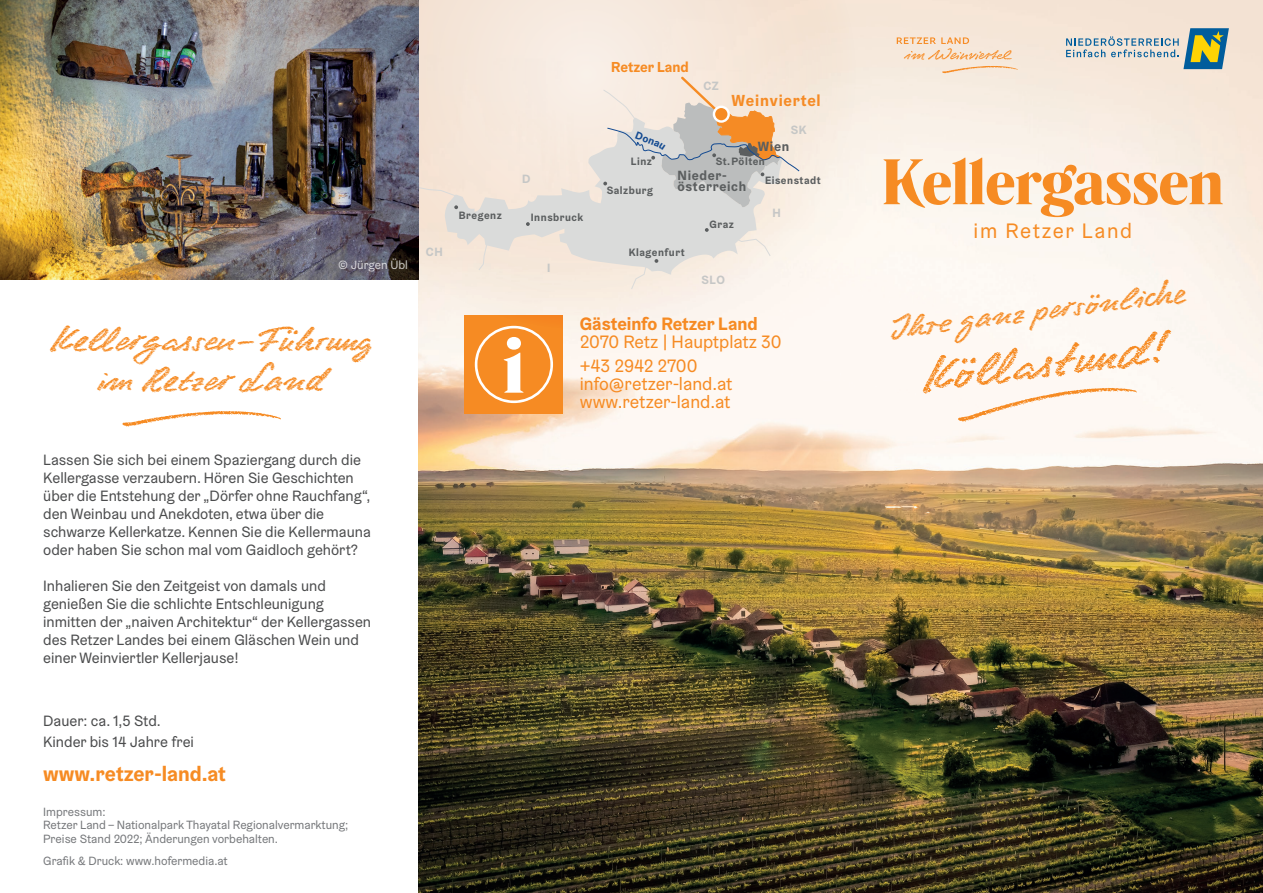
<style>
.page{position:relative;width:1263px;height:893px;background:#fff}
.page>*{position:absolute;margin:0;border:0;box-sizing:border-box;transform-origin:0 0}
.t1{font:900 60.9px "Rando Display";letter-spacing:-.02em;color:#f68b23}
.t2{font:45px "Weinviertel";color:#f68b23}
.t3{font:33px/39.6px "Weinviertel";color:#f68b23;text-align:center}
.t4{font:30px "Weinviertel";color:#f68b23}
.t5{font:700 21px "Graebenbach";color:#f68b23}
.t6{font:21px "Graebenbach";letter-spacing:.08em;color:#f68b23}
.t7{font:18px/24px "Graebenbach";color:#f68b23}
.t8{font:700 18px "Graebenbach";color:#f68b23}
.t9{font:700 16.05px "Graebenbach";letter-spacing:.05em;color:#f58b25}
.t10{font:15px/18px "Graebenbach";color:#4b4c4d}
.t11{font:700 14.55px "Graebenbach";color:#f68b23}
.t12{font:700 13.35px/10.6px "Graebenbach";letter-spacing:.05em;color:#5b5e5f}
.t13{font:12px/13.5px "Graebenbach";color:#76787b}
.t14{font:700 12px "Graebenbach";letter-spacing:.05em;color:#c6c7c6}
.t15{font:12px "Graebenbach";color:#fff}
.t16{font:700 10.65px "Graebenbach";letter-spacing:.05em;color:#5b5e5f}
</style>
<div class="page">
<img style="left:418px;top:0;width:845px;height:893px">
<svg style="left:1066px;top:28px;width:163px;height:41px;background:#bbc3b6"></svg>
<div style="left:464px;top:315px;width:99px;height:99px;background:#f68b23"></div>
<svg style="left:475px;top:330px;width:78px;height:73px"></svg>
<svg style="left:316px;top:0;width:540px;height:330px"></svg>
<svg style="left:418px;top:89px;width:353px;height:201px;background:#ede3db"></svg>
<svg style="left:654px;top:259px;width:4px;height:4px"></svg>
<svg style="left:705px;top:228px;width:4px;height:4px"></svg>
<svg style="left:526px;top:222px;width:4px;height:4px"></svg>
<svg style="left:454px;top:205px;width:4px;height:4px"></svg>
<img style="left:0;top:0;width:418px;height:279px">
<svg style="left:897px;top:37px;width:115px;height:23px;background:#f5d7bb"></svg>
<svg style="left:942px;top:66px;width:76px;height:8px"></svg>
<svg style="left:122px;top:411px;width:159px;height:16px"></svg>
<svg style="left:942px;top:370px;width:195px;height:52px"></svg>
<svg style="left:603px;top:74px;width:197px;height:134px;background:#ded3c7"></svg>
<p class="t15" style="left:338px;top:257px;width:71px">© Jürgen Übl</p>
<h3 class="t3" style="left:50px;top:319px;width:323px">Kellergassen-Führung im Retzer Land</h3>
<p class="t10" style="left:43px;top:450px;width:329px">Lassen Sie sich bei einem Spaziergang durch die Kellergasse verzaubern. Hören Sie Geschichten über die Entstehung der „Dörfer ohne Rauchfang“, den Weinbau und Anekdoten, etwa über die schwarze Kellerkatze. Kennen Sie die Kellermauna oder haben Sie schon mal vom Gaidloch gehört?</p>
<p class="t10" style="left:43px;top:576px;width:329px">Inhalieren Sie den Zeitgeist von damals und genießen Sie die schlichte Entschleunigung inmitten der „naiven Architektur“ der Kellergassen des Retzer Landes bei einem Gläschen Wein und einer Weinviertler Kellerjause!</p>
<p class="t14" style="left:426px;top:245px;width:18px">CH</p>
<p class="t14" style="left:522px;top:171px;width:10px">D</p>
<p class="t16" style="left:459px;top:208px;width:44px">Bregenz</p>
<p class="t16" style="left:531px;top:211px;width:54px">Innsbruck</p>
<p class="t14" style="left:547px;top:260px;width:5px">I</p>
<p class="t11" style="left:611px;top:58px;width:79px">Retzer Land</p>
<p class="t14" style="left:703px;top:79px;width:17px">CZ</p>
<p class="t9" style="left:731px;top:90px;width:91px">Weinviertel</p>
<p class="t14" style="left:791px;top:123px;width:17px">SK</p>
<p class="t12" style="left:758px;top:140px;width:33px">Wien</p>
<p class="t16" style="left:631px;top:155px;width:23px">Linz</p>
<p class="t16" style="left:716px;top:155px;width:51px">St.Pölten</p>
<p class="t12" style="left:677px;top:170px;width:70px">Nieder&shy;österreich</p>
<p class="t16" style="left:765px;top:174px;width:57px">Eisenstadt</p>
<p class="t16" style="left:607px;top:183px;width:48px">Salzburg</p>
<p class="t16" style="left:629px;top:246px;width:57px">Klagenfurt</p>
<p class="t16" style="left:709px;top:217px;width:26px">Graz</p>
<p class="t14" style="left:701px;top:272px;width:25px">SLO</p>
<p class="t14" style="left:773px;top:205px;width:10px">H</p>
<p class="t8" style="left:580px;top:313px;width:179px">Gästeinfo Retzer Land</p>
<p class="t7" style="left:580px;top:330px;width:203px">2070 Retz | Hauptplatz 30 +43 2942 2700</p>
<p class="t7" style="left:580px;top:375px;width:154px;line-height:18px">info@retzer-land.at www.retzer-land.at</p>
<p class="t10" style="left:43px;top:710px;width:152px;line-height:21px">Dauer: ca. 1,5 Std.<br>Kinder bis 14 Jahre frei</p>
<h3 class="t5" style="left:43px;top:760px;width:184px">www.retzer-land.at</h3>
<p class="t13" style="left:43px;top:804px;width:307px">Impressum:<br>Retzer Land – Nationalpark Thayatal Regionalvermarktung;<br>Preise Stand 2022; Änderungen vorbehalten.</p>
<p class="t13" style="left:43px;top:854px;width:186px">Grafik &amp; Druck: www.hofermedia.at</p>
<h1 class="t1" style="left:881px;top:138px;width:344px">Kellergassen</h1>
<h3 class="t6" style="left:973px;top:217px;width:160px">im Retzer Land</h3>
<h3 class="t4" style="left:887px;top:310px;width:300px;rotate:-7deg">Ihre ganz per sönlich e</h3>
<h2 class="t2" style="left:917px;top:350px;width:249px;rotate:-7deg">Köll as tun d!</h2>
</div>
